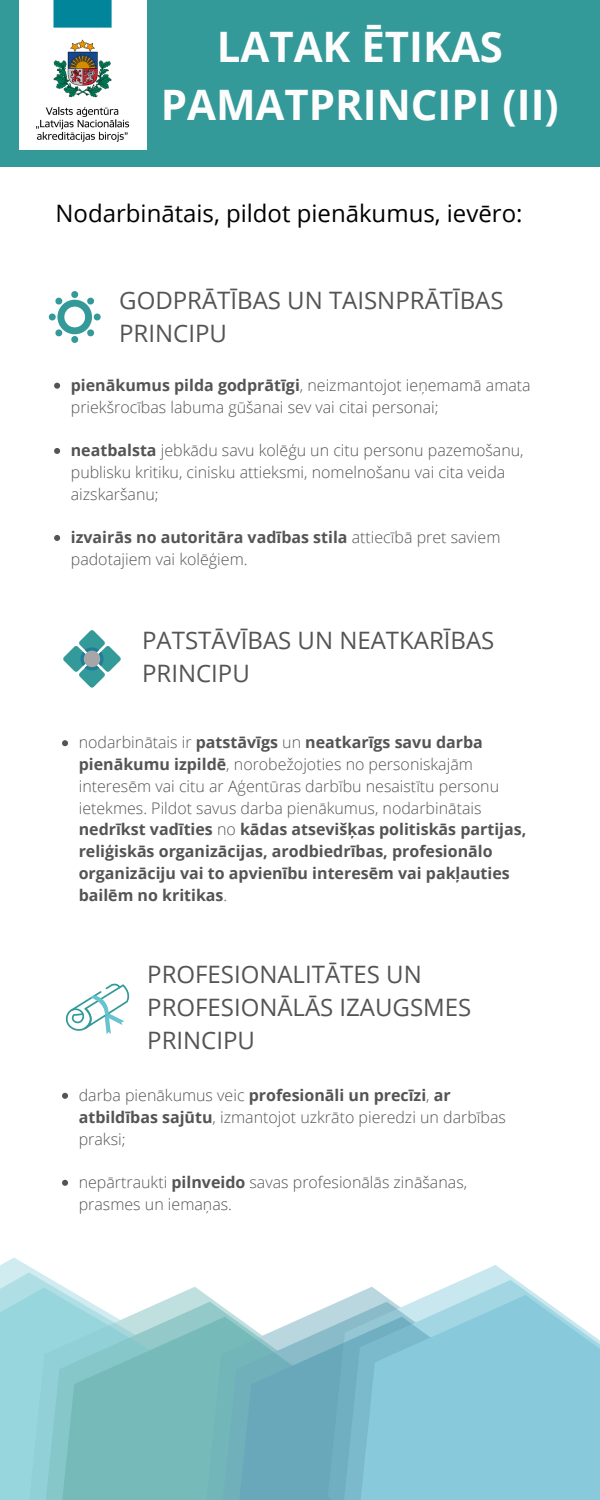
<style>
.page{position:relative;width:600px;height:1500px;background:#fff}
.page>*{position:absolute;margin:0;border:0;box-sizing:border-box;transform-origin:0 0}
.t1{font:700 42px/58.5px "Open Sans";color:#fdfdfd;text-align:center}
.t2{font:24px/33px "Open Sans";color:#545454}
.t3{font:24px "Open Sans";color:#000}
.t4{font:300 16px/21.8px "Open Sans";color:#545454}
.t5{font:700 16px/21.8px "Open Sans";color:#545454}
.s1{font-weight:700}
.s2{font-weight:300}
</style>
<div class="page">
<div style="left:0;top:0;width:600px;height:166px;background:#399"></div>
<img style="left:19px;top:0;width:127px;height:150px">
<svg style="left:65px;top:983px;width:65px;height:51px"></svg>
<svg style="left:63px;top:630px;width:58px;height:58px"></svg>
<svg style="left:49px;top:291px;width:52px;height:52px"></svg>
<svg style="left:54px;top:383px;width:6px;height:6px"></svg>
<svg style="left:54px;top:448px;width:6px;height:6px"></svg>
<svg style="left:54px;top:535px;width:6px;height:6px"></svg>
<svg style="left:62px;top:740px;width:6px;height:6px"></svg>
<svg style="left:62px;top:1093px;width:6px;height:6px"></svg>
<svg style="left:62px;top:1180px;width:6px;height:6px"></svg>
<svg style="left:0;top:1268px;width:168px;height:232px;background:#98cfd2"></svg>
<svg style="left:168px;top:1287px;width:123px;height:213px;background:#87bfc4"></svg>
<svg style="left:291px;top:1265px;width:309px;height:235px;background:#98cddb"></svg>
<p class="t1" style="left:161px;top:16px;width:400px">LATAK ĒTIKAS<br>PAMATPRINCIPI (II)</p>
<p class="t3" style="left:56px;top:197px;width:469px">Nodarbinātais, pildot pienākumus, ievēro:</p>
<p class="t2" style="left:119px;top:283px;width:386px">GODPRĀTĪBAS UN TAISNPRĀTĪBAS<br>PRINCIPU</p>
<p class="t4" style="left:71px;top:374px;width:461px"><span class="s1">pienākumus pilda godprātīgi</span>, neizmantojot ieņemamā amata priekšrocības labuma gūšanai sev vai citai personai;</p>
<p class="t4" style="left:71px;top:439px;width:454px"><span class="s1">neatbalsta</span> jebkādu savu kolēģu un citu personu pazemošanu, publisku kritiku, cinisku attieksmi, nomelnošanu vai cita veida aizskaršanu;</p>
<p class="t4" style="left:71px;top:526px;width:431px"><span class="s1">izvairās no autoritāra vadības stila</span> attiecībā pret saviem padotajiem vai kolēģiem.</p>
<p class="t2" style="left:142px;top:624px;width:354px">PATSTĀVĪBAS UN NEATKARĪBAS</p>
<p class="t2" style="left:142px;top:657px;width:109px">PRINCIPU</p>
<p class="t5" style="left:79px;top:731px;width:449px"><span class="s2">nodarbinātais ir</span> patstāvīgs <span class="s2">un</span> neatkarīgs savu darba pienākumu izpildē<span class="s2">, norobežojoties no personiskajām interesēm vai citu ar Aģentūras darbību nesaistītu personu ietekmes. Pildot savus darba pienākumus, nodarbinātais </span>nedrīkst vadīties <span class="s2">no</span> kādas atsevišķas politiskās partijas, reliģiskās organizācijas, arodbiedrības, profesionālo organizāciju vai to apvienību interesēm vai pakļauties bailēm no kritikas<span class="s2">.</span></p>
<p class="t2" style="left:147px;top:958px;width:276px">PROFESIONALITĀTES UN</p>
<p class="t2" style="left:147px;top:991px;width:326px">PROFESIONĀLĀS IZAUGSMES<br>PRINCIPU</p>
<p class="t4" style="left:79px;top:1084px;width:429px">darba pienākumus veic <span class="s1">profesionāli un precīzi</span>, <span class="s1">ar atbildības sajūtu</span>, izmantojot uzkrāto pieredzi un darbības praksi;</p>
<p class="t4" style="left:79px;top:1171px;width:390px">nepārtraukti <span class="s1">pilnveido</span> savas profesionālās zināšanas, prasmes un iemaņas.</p>
</div>
